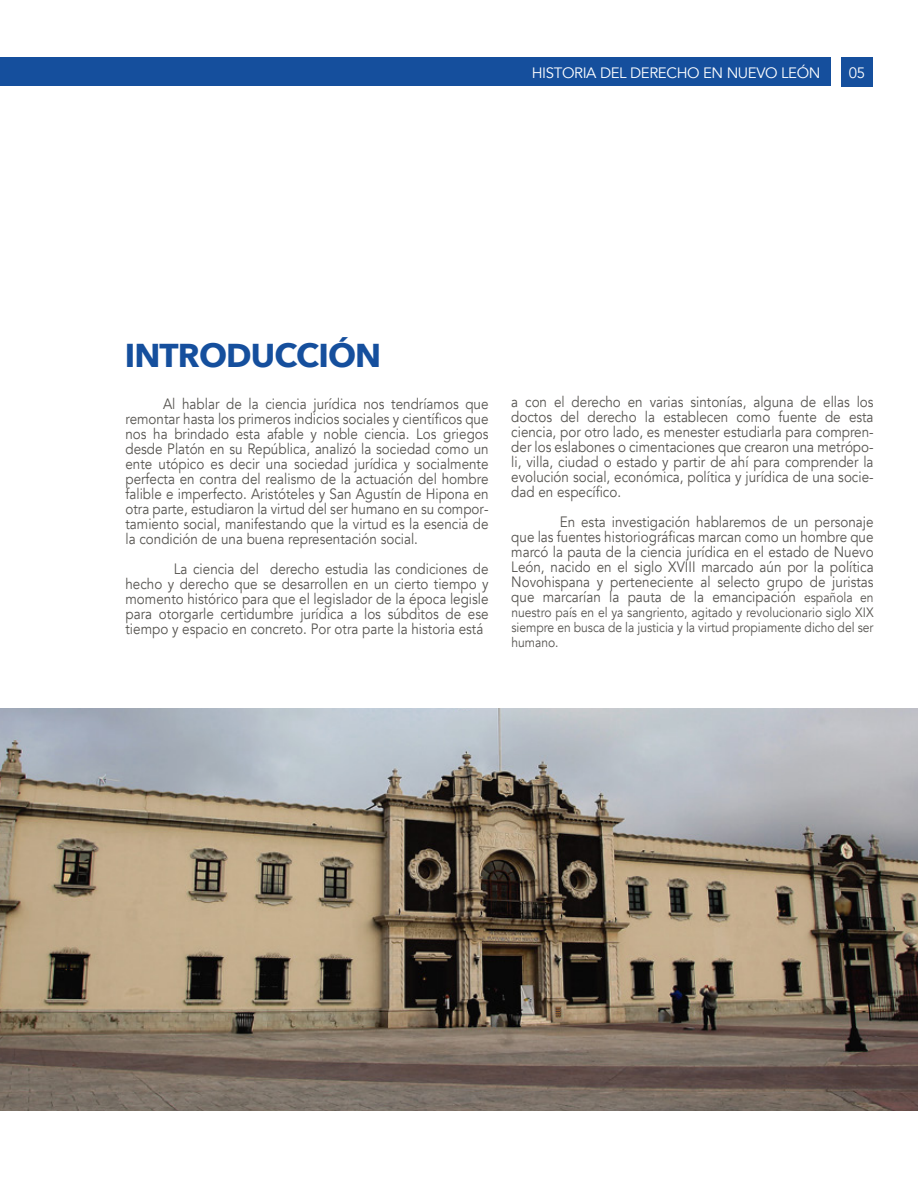
<style>
.page{position:relative;width:918px;height:1188px;background:#fff}
.page>*{position:absolute;margin:0;border:0;box-sizing:border-box;transform-origin:0 0}
.t1{font:700 33px "Avenir Next";letter-spacing:-.025em;color:#154f9d}
.t2{font:15px/15px "Avenir";color:#565450;text-align:justify;scale:.9 1}
.t3{font:15px "Avenir";letter-spacing:-.025em;color:#fff}
.t4{font:13.5px/15px "Avenir";color:#565450;text-align:justify;scale:.9 1}
.s1{font-size:13.5px}
</style>
<div class="page">
<div style="left:0;top:58px;width:831px;height:28px;background:#154f9d"></div>
<div style="left:841px;top:57px;width:31px;height:30px;background:#154f9d"></div>
<img style="left:0;top:709px;width:918px;height:401px">
<p class="t3" style="left:532px;top:64px;width:290px">HISTORIA DEL DERECHO EN NUEVO LEÓN</p>
<p class="t3" style="left:849px;top:64px;width:18px">05</p>
<h1 class="t1" style="left:125px;top:327px;width:258px">INTRODUCCIÓN</h1>
<p class="t2" style="left:126px;top:396px;width:405px;text-indent:37px">Al hablar de la ciencia jurídica nos tendríamos que remontar hasta los primeros indicios sociales y científicos que nos ha brindado esta afable y noble ciencia. Los griegos desde Platón en su República, analizó la sociedad como un ente utópico es decir una sociedad jurídica y socialmente perfecta en contra del realismo de la actuación del hombre falible e imperfecto. Aristóteles y San Agustín de Hipona en otra parte, estudiaron la virtud del ser humano en su compor&shy;tamiento social, manifestando que la virtud es la esencia de la condición de una buena representación social.</p>
<p class="t2" style="left:126px;top:561px;width:405px;text-indent:48px">La ciencia del derecho estudia las condiciones de hecho y derecho que se desarrollen en un cierto tiempo y momento histórico para que el legislador de la época legisle para otorgarle certidumbre jurídica a los súbditos de ese tiempo y espacio en concreto. Por otra parte la historia está</p>
<p class="t2" style="left:511px;top:395px;width:404px">a con el derecho en varias sintonías, alguna de ellas los doctos del derecho la establecen como fuente de esta ciencia, por otro lado, es menester estudiarla para compren&shy;der los eslabones o cimentaciones que crearon una metrópo&shy;li, villa, ciudad o estado y partir de ahí para comprender la evolución social, económica, política y jurídica de una socie&shy;dad en específico.</p>
<p class="t2" style="left:511px;top:515px;width:404px;text-indent:48px">En esta investigación hablaremos de un personaje que las fuentes historiográficas marcan como un hombre que marcó la pauta de la ciencia jurídica en el estado de Nuevo León, nacido en el siglo XVIII marcado aún por la política Novohispana y perteneciente al selecto grupo de juristas que marcarían la pauta de la emancipación <span class="s1">española en</span></p>
<p class="t4" style="left:511px;top:605px;width:404px">nuestro país en el ya sangriento, agitado y revolucionario siglo XIX siempre en busca de la justicia y la virtud propiamente dicho del ser humano.</p>
</div>
